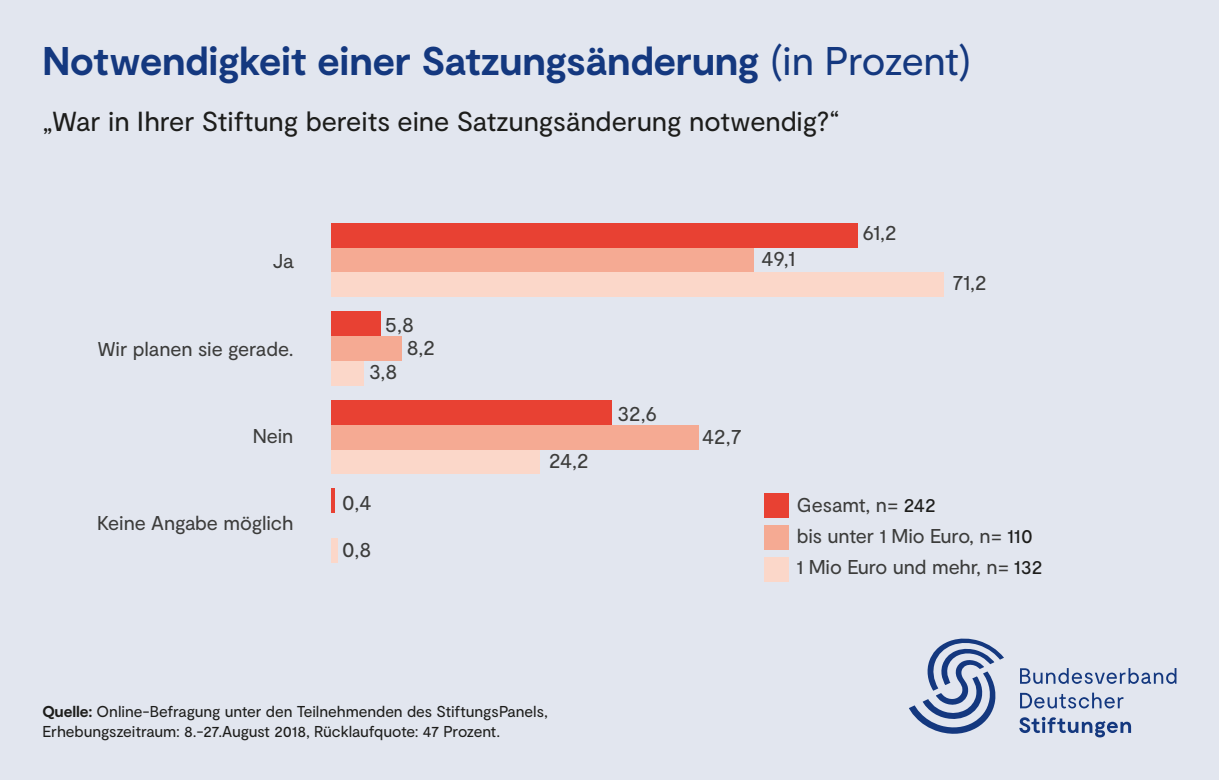
<style>
.page{position:relative;width:1219px;height:780px;background:#e2e6ef}
.page>*{position:absolute;margin:0;border:0;box-sizing:border-box;transform-origin:0 0}
.t1{font:700 40px "Moderat";letter-spacing:-.01em;color:#14387f}
.t2{font:27.5px "Moderat";letter-spacing:-.005em;color:#1d1d1b}
.p-Bez{font:20px "Moderat";letter-spacing:-.005em;color:#3c3c3b}
.p-Grafik-links{font:20px "Moderat";letter-spacing:-.01em;color:#3c3c3b}
.p-Quelle{font:15.75px/20px "Moderat";letter-spacing:-.01em;color:#1d1d1b}
.s1{font-weight:400}
.s2{color:#1d1d1b}
.s3{font-weight:700}
</style>
<div class="page">
<div style="left:764px;top:493px;width:25px;height:24px;background:#e84133"></div>
<div style="left:764px;top:524px;width:25px;height:25px;background:#f5aa93"></div>
<div style="left:764px;top:556px;width:25px;height:25px;background:#fbd7c9"></div>
<div style="left:331px;top:272px;width:612px;height:25px;background:#fbd7c9"></div>
<div style="left:331px;top:247px;width:422px;height:25px;background:#f5aa93"></div>
<div style="left:331px;top:223px;width:526px;height:24px;background:#e84133"></div>
<div style="left:331px;top:361px;width:33px;height:25px;background:#fbd7c9"></div>
<div style="left:331px;top:336px;width:71px;height:25px;background:#f5aa93"></div>
<div style="left:331px;top:311px;width:50px;height:25px;background:#e84133"></div>
<div style="left:331px;top:449px;width:208px;height:25px;background:#fbd7c9"></div>
<div style="left:331px;top:424px;width:367px;height:25px;background:#f5aa93"></div>
<div style="left:331px;top:400px;width:281px;height:24px;background:#e84133"></div>
<div style="left:331px;top:538px;width:7px;height:25px;background:#fbd7c9"></div>
<hr style="left:331px;top:488px;width:4px;height:25px;background:#e84133">
<svg style="left:1020px;top:668px;width:156px;height:15px"></svg>
<svg style="left:1020px;top:692px;width:103px;height:16px"></svg>
<svg style="left:1019px;top:716px;width:112px;height:21px"></svg>
<svg style="left:909px;top:638px;width:95px;height:96px"></svg>
<h1 class="t1" style="left:43px;top:36px;width:930px">Notwendigkeit einer Satzungsänderung <span class="s1">(in Prozent)</span></h1>
<p class="t2" style="left:43px;top:104px;width:798px">„War in Ihrer Stiftung bereits eine Satzungsänderung notwendig?“</p>
<p class="p-Bez" style="left:273px;top:249px;width:22px">Ja</p>
<p class="p-Bez" style="left:98px;top:336px;width:197px">Wir planen sie gerade.</p>
<p class="p-Bez" style="left:253px;top:423px;width:42px">Nein</p>
<p class="p-Bez" style="left:97px;top:511px;width:198px">Keine Angabe möglich</p>
<p class="p-Grafik-links" style="left:385px;top:312px;width:30px">5,8</p>
<p class="p-Grafik-links" style="left:407px;top:336px;width:29px">8,2</p>
<p class="p-Grafik-links" style="left:369px;top:360px;width:30px">3,8</p>
<p class="p-Grafik-links" style="left:342px;top:490px;width:31px">0,4</p>
<p class="p-Grafik-links" style="left:342px;top:537px;width:31px">0,8</p>
<p class="p-Grafik-links" style="left:549px;top:449px;width:41px">24,2</p>
<p class="p-Grafik-links" style="left:617px;top:401px;width:41px">32,6</p>
<p class="p-Grafik-links" style="left:761px;top:247px;width:35px">49,1</p>
<p class="p-Grafik-links" style="left:862px;top:221px;width:36px">61,2</p>
<p class="p-Grafik-links" style="left:952px;top:271px;width:36px">71,2</p>
<p class="p-Grafik-links" style="left:702px;top:425px;width:41px">42,7</p>
<p class="p-Bez" style="left:797px;top:492px;width:140px">Gesamt, n= <span class="s2">242</span></p>
<p class="p-Bez" style="left:797px;top:523px;width:237px">bis unter 1 Mio Euro, n= <span class="s2">110</span></p>
<p class="p-Bez" style="left:797px;top:555px;width:247px">1 Mio Euro und mehr, n= <span class="s2">132</span></p>
<p class="p-Quelle" style="left:43px;top:702px;width:507px"><span class="s3">Quelle:</span> Online-Befragung unter den Teilnehmenden des StiftungsPanels,<br>Erhebungszeitraum: 8.-27.August 2018, Rücklaufquote: 47 Prozent.</p>
</div>
